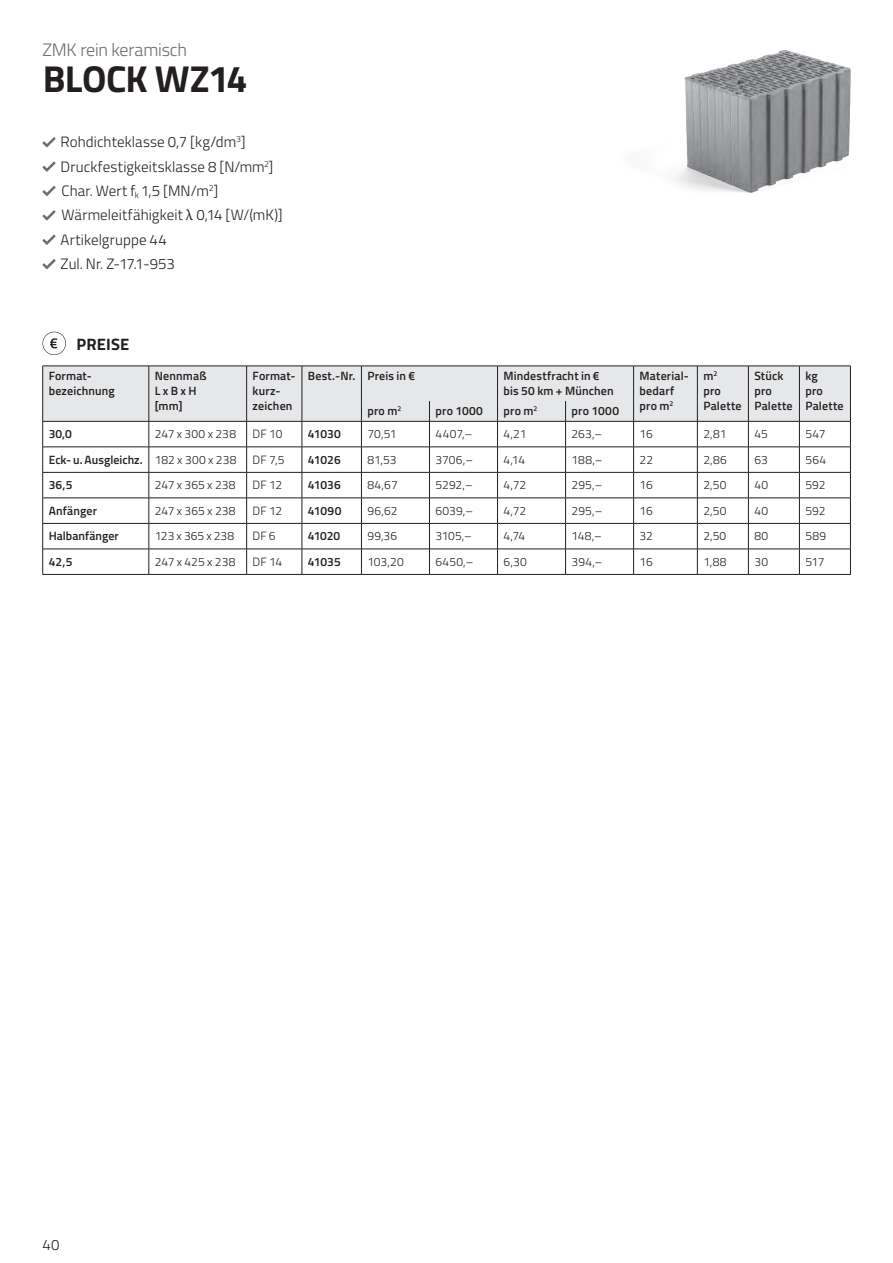
<style>
.page{position:relative;width:893px;height:1263px;background:#fff}
.page>*{position:absolute;margin:0;border:0;box-sizing:border-box;transform-origin:0 0}
.Headline{font:700 37.5px "Titillium";letter-spacing:-.02em;color:#231f20}
.Over-_Subhead{font:300 18px "Titillium";letter-spacing:-.015em;color:#6c6d70}
.Copy_Bold_Versal_11{font:700 16.5px "Titillium";letter-spacing:.01em;color:#231f20}
.Copy_10_12_Abstand_1{font:300 15px "Titillium";letter-spacing:.005em;color:#231f20}
.Copy_Tabellen_8_10{font:300 12px "Titillium";letter-spacing:.01em;color:#231f20}
.Copy_Bold_Tabellen_8{font:600 12px/15px "Titillium";letter-spacing:.015em;color:#231f20}
.s1{font-family:"Minion Pro";font-weight:400}
</style>
<div class="page">
<svg style="left:42px;top:137px;width:14px;height:10px"></svg>
<svg style="left:42px;top:161px;width:14px;height:11px"></svg>
<svg style="left:42px;top:186px;width:14px;height:10px"></svg>
<svg style="left:42px;top:210px;width:14px;height:11px"></svg>
<svg style="left:42px;top:235px;width:14px;height:10px"></svg>
<svg style="left:42px;top:259px;width:14px;height:10px"></svg>
<img style="left:674px;top:50px;width:177px;height:143px">
<svg style="left:42px;top:366px;width:809px;height:208px"></svg>
<hr style="left:43px;top:574px;width:106px;height:1px;background:#231f20">
<hr style="left:149px;top:574px;width:98px;height:1px;background:#231f20">
<hr style="left:247px;top:574px;width:55px;height:1px;background:#231f20">
<hr style="left:302px;top:574px;width:59px;height:1px;background:#231f20">
<hr style="left:361px;top:574px;width:68px;height:1px;background:#231f20">
<hr style="left:429px;top:574px;width:68px;height:1px;background:#231f20">
<hr style="left:497px;top:574px;width:69px;height:1px;background:#231f20">
<hr style="left:566px;top:574px;width:68px;height:1px;background:#231f20">
<hr style="left:634px;top:574px;width:63px;height:1px;background:#231f20">
<hr style="left:697px;top:574px;width:51px;height:1px;background:#231f20">
<hr style="left:748px;top:574px;width:51px;height:1px;background:#231f20">
<hr style="left:799px;top:574px;width:52px;height:1px;background:#231f20">
<svg style="left:43px;top:332px;width:23px;height:23px"></svg>
<p class="Over-_Subhead" style="left:43px;top:37px;width:146px">ZMK rein keramisch</p>
<p class="Headline" style="left:43px;top:50px;width:206px">BLOCK WZ14</p>
<p class="Copy_10_12_Abstand_1" style="left:61px;top:131px;width:187px">Rohdichteklasse 0,7 [kg/dm<sup>3</sup>]</p>
<p class="Copy_10_12_Abstand_1" style="left:61px;top:156px;width:214px">Druckfestigkeitsklasse 8 [N/mm<sup>2</sup>]</p>
<p class="Copy_10_12_Abstand_1" style="left:62px;top:180px;width:158px">Char. Wert f<sub>k</sub> 1,5 [MN/m<sup>2</sup>]</p>
<p class="Copy_10_12_Abstand_1" style="left:62px;top:204px;width:223px">Wärmeleitfähigkeit <span class="s1">λ</span> 0,14 [W/(mK)]</p>
<p class="Copy_10_12_Abstand_1" style="left:61px;top:229px;width:108px">Artikelgruppe 44</p>
<p class="Copy_10_12_Abstand_1" style="left:61px;top:253px;width:116px">Zul. Nr. Z-17.1-953</p>
<p class="Copy_Bold_Versal_11" style="left:77px;top:331px;width:54px">PREISE</p>
<p class="Copy_Bold_Tabellen_8" style="left:49px;top:368px;width:68px">Format&shy;bezeichnung</p>
<p class="Copy_Bold_Tabellen_8" style="left:155px;top:368px;width:53px">Nennmaß</p>
<p class="Copy_Bold_Tabellen_8" style="left:155px;top:383px;width:43px">L x B x H</p>
<p class="Copy_Bold_Tabellen_8" style="left:155px;top:398px;width:29px">[mm]</p>
<p class="Copy_Bold_Tabellen_8" style="left:253px;top:368px;width:45px">Format&shy;kurz&shy;zeichen</p>
<p class="Copy_Bold_Tabellen_8" style="left:308px;top:368px;width:49px">Best.-Nr.</p>
<p class="Copy_Bold_Tabellen_8" style="left:367px;top:368px;width:49px">Preis in €</p>
<p class="Copy_Bold_Tabellen_8" style="left:503px;top:368px;width:112px">Mindestfracht in € bis 50 km + München</p>
<p class="Copy_Bold_Tabellen_8" style="left:640px;top:368px;width:51px">Material&shy;bedarf pro m<sup>2</sup></p>
<p class="Copy_Bold_Tabellen_8" style="left:703px;top:368px;width:40px">m<sup>2<br></sup>pro<br>Palette</p>
<p class="Copy_Bold_Tabellen_8" style="left:754px;top:368px;width:40px">Stück pro<br>Palette</p>
<p class="Copy_Bold_Tabellen_8" style="left:805px;top:368px;width:40px">kg<br>pro<br>Palette</p>
<p class="Copy_Bold_Tabellen_8" style="left:367px;top:403px;width:35px">pro m<sup>2</sup></p>
<p class="Copy_Bold_Tabellen_8" style="left:435px;top:403px;width:49px">pro 1000</p>
<p class="Copy_Bold_Tabellen_8" style="left:503px;top:403px;width:35px">pro m<sup>2</sup></p>
<p class="Copy_Bold_Tabellen_8" style="left:572px;top:403px;width:49px">pro 1000</p>
<p class="Copy_Bold_Tabellen_8" style="left:49px;top:426px;width:25px">30,0</p>
<p class="Copy_Tabellen_8_10" style="left:155px;top:425px;width:83px">247 x 300 x 238</p>
<p class="Copy_Tabellen_8_10" style="left:253px;top:425px;width:31px">DF 10</p>
<p class="Copy_Bold_Tabellen_8" style="left:308px;top:426px;width:35px">41030</p>
<p class="Copy_Tabellen_8_10" style="left:367px;top:425px;width:31px">70,51</p>
<p class="Copy_Tabellen_8_10" style="left:435px;top:425px;width:38px">4407,–</p>
<p class="Copy_Tabellen_8_10" style="left:503px;top:425px;width:24px">4,21</p>
<p class="Copy_Tabellen_8_10" style="left:572px;top:425px;width:32px">263,–</p>
<p class="Copy_Tabellen_8_10" style="left:640px;top:425px;width:15px">16</p>
<p class="Copy_Tabellen_8_10" style="left:703px;top:425px;width:25px">2,81</p>
<p class="Copy_Tabellen_8_10" style="left:754px;top:425px;width:15px">45</p>
<p class="Copy_Tabellen_8_10" style="left:805px;top:425px;width:21px">547</p>
<p class="Copy_Bold_Tabellen_8" style="left:49px;top:451px;width:96px">Eck- u. Ausgleichz.</p>
<p class="Copy_Tabellen_8_10" style="left:155px;top:451px;width:83px">182 x 300 x 238</p>
<p class="Copy_Tabellen_8_10" style="left:253px;top:451px;width:33px">DF 7,5</p>
<p class="Copy_Bold_Tabellen_8" style="left:308px;top:451px;width:34px">41026</p>
<p class="Copy_Tabellen_8_10" style="left:367px;top:451px;width:31px">81,53</p>
<p class="Copy_Tabellen_8_10" style="left:435px;top:451px;width:39px">3706,–</p>
<p class="Copy_Tabellen_8_10" style="left:503px;top:451px;width:23px">4,14</p>
<p class="Copy_Tabellen_8_10" style="left:572px;top:451px;width:33px">188,–</p>
<p class="Copy_Tabellen_8_10" style="left:640px;top:451px;width:15px">22</p>
<p class="Copy_Tabellen_8_10" style="left:703px;top:451px;width:25px">2,86</p>
<p class="Copy_Tabellen_8_10" style="left:754px;top:451px;width:15px">63</p>
<p class="Copy_Tabellen_8_10" style="left:805px;top:451px;width:22px">564</p>
<p class="Copy_Bold_Tabellen_8" style="left:49px;top:477px;width:25px">36,5</p>
<p class="Copy_Tabellen_8_10" style="left:155px;top:476px;width:82px">247 x 365 x 238</p>
<p class="Copy_Tabellen_8_10" style="left:253px;top:476px;width:31px">DF 12</p>
<p class="Copy_Bold_Tabellen_8" style="left:308px;top:477px;width:34px">41036</p>
<p class="Copy_Tabellen_8_10" style="left:367px;top:476px;width:32px">84,67</p>
<p class="Copy_Tabellen_8_10" style="left:435px;top:476px;width:39px">5292,–</p>
<p class="Copy_Tabellen_8_10" style="left:503px;top:476px;width:24px">4,72</p>
<p class="Copy_Tabellen_8_10" style="left:572px;top:476px;width:32px">295,–</p>
<p class="Copy_Tabellen_8_10" style="left:640px;top:476px;width:15px">16</p>
<p class="Copy_Tabellen_8_10" style="left:703px;top:476px;width:25px">2,50</p>
<p class="Copy_Tabellen_8_10" style="left:754px;top:476px;width:15px">40</p>
<p class="Copy_Tabellen_8_10" style="left:805px;top:476px;width:22px">592</p>
<p class="Copy_Bold_Tabellen_8" style="left:49px;top:502px;width:50px">Anfänger</p>
<p class="Copy_Tabellen_8_10" style="left:155px;top:502px;width:82px">247 x 365 x 238</p>
<p class="Copy_Tabellen_8_10" style="left:253px;top:502px;width:31px">DF 12</p>
<p class="Copy_Bold_Tabellen_8" style="left:308px;top:502px;width:35px">41090</p>
<p class="Copy_Tabellen_8_10" style="left:367px;top:502px;width:32px">96,62</p>
<p class="Copy_Tabellen_8_10" style="left:435px;top:502px;width:39px">6039,–</p>
<p class="Copy_Tabellen_8_10" style="left:503px;top:502px;width:24px">4,72</p>
<p class="Copy_Tabellen_8_10" style="left:572px;top:502px;width:32px">295,–</p>
<p class="Copy_Tabellen_8_10" style="left:640px;top:502px;width:15px">16</p>
<p class="Copy_Tabellen_8_10" style="left:703px;top:502px;width:25px">2,50</p>
<p class="Copy_Tabellen_8_10" style="left:754px;top:502px;width:15px">40</p>
<p class="Copy_Tabellen_8_10" style="left:805px;top:502px;width:22px">592</p>
<p class="Copy_Bold_Tabellen_8" style="left:49px;top:528px;width:72px">Halbanfänger</p>
<p class="Copy_Tabellen_8_10" style="left:155px;top:527px;width:81px">123 x 365 x 238</p>
<p class="Copy_Tabellen_8_10" style="left:253px;top:527px;width:24px">DF 6</p>
<p class="Copy_Bold_Tabellen_8" style="left:308px;top:528px;width:34px">41020</p>
<p class="Copy_Tabellen_8_10" style="left:367px;top:527px;width:31px">99,36</p>
<p class="Copy_Tabellen_8_10" style="left:435px;top:527px;width:38px">3105,–</p>
<p class="Copy_Tabellen_8_10" style="left:503px;top:527px;width:23px">4,74</p>
<p class="Copy_Tabellen_8_10" style="left:572px;top:527px;width:32px">148,–</p>
<p class="Copy_Tabellen_8_10" style="left:640px;top:527px;width:15px">32</p>
<p class="Copy_Tabellen_8_10" style="left:703px;top:527px;width:24px">2,50</p>
<p class="Copy_Tabellen_8_10" style="left:754px;top:527px;width:15px">80</p>
<p class="Copy_Tabellen_8_10" style="left:805px;top:527px;width:22px">589</p>
<p class="Copy_Bold_Tabellen_8" style="left:49px;top:553px;width:25px">42,5</p>
<p class="Copy_Tabellen_8_10" style="left:155px;top:553px;width:82px">247 x 425 x 238</p>
<p class="Copy_Tabellen_8_10" style="left:253px;top:553px;width:31px">DF 14</p>
<p class="Copy_Bold_Tabellen_8" style="left:308px;top:553px;width:34px">41035</p>
<p class="Copy_Tabellen_8_10" style="left:367px;top:553px;width:38px">103,20</p>
<p class="Copy_Tabellen_8_10" style="left:435px;top:553px;width:39px">6450,–</p>
<p class="Copy_Tabellen_8_10" style="left:503px;top:553px;width:25px">6,30</p>
<p class="Copy_Tabellen_8_10" style="left:572px;top:553px;width:33px">394,–</p>
<p class="Copy_Tabellen_8_10" style="left:640px;top:553px;width:15px">16</p>
<p class="Copy_Tabellen_8_10" style="left:703px;top:553px;width:25px">1,88</p>
<p class="Copy_Tabellen_8_10" style="left:754px;top:553px;width:15px">30</p>
<p class="Copy_Tabellen_8_10" style="left:805px;top:553px;width:21px">517</p>
<p class="Copy_10_12_Abstand_1" style="left:43px;top:1234px;width:19px">40</p>
</div>
